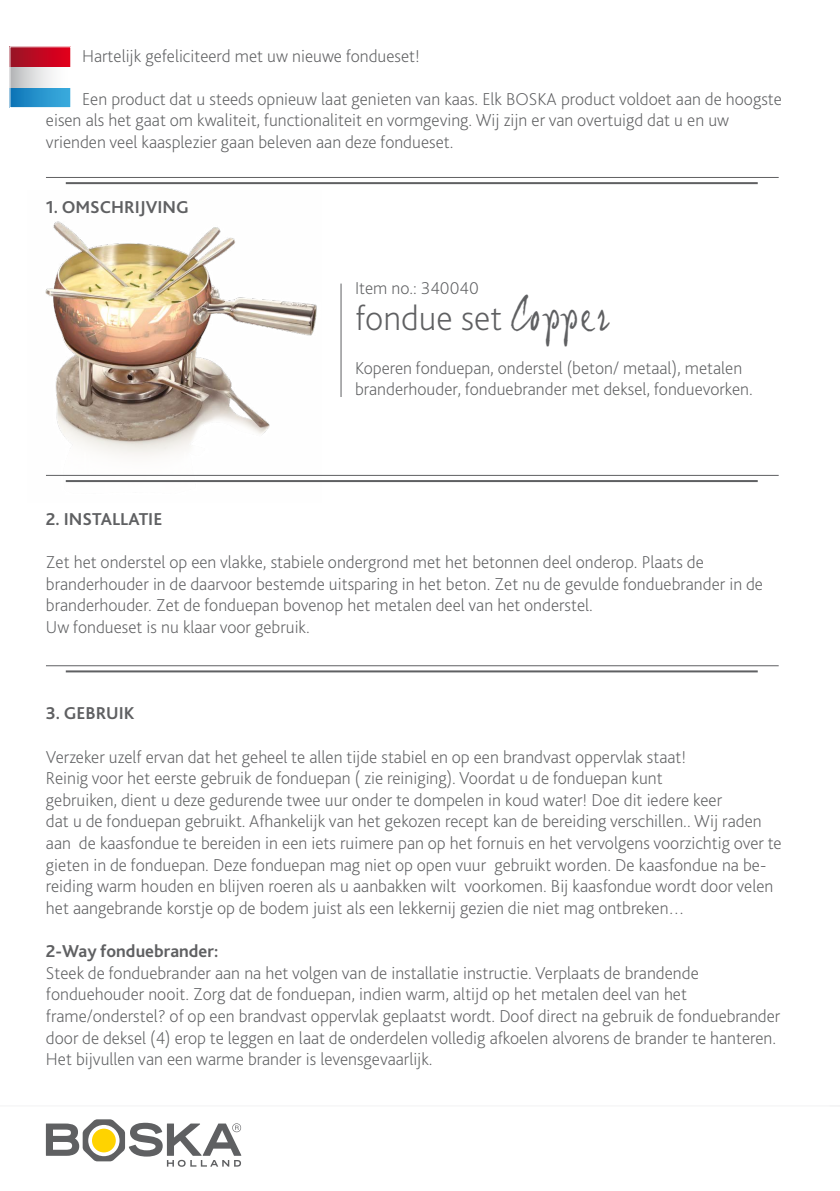
<style>
.page{position:relative;width:840px;height:1191px;background:#fff}
.page>*{position:absolute;margin:0;border:0;box-sizing:border-box;transform-origin:0 0}
.t1{font:200 36px "Bliss 2";color:#5f6062}
.t2{font:200 18px/21.6px "Bliss 2";color:#5f6062}
.t3{font:700 18px "Bliss 2";color:#5f6062}
.s1{font-family:"Joe Hand 2";font-weight:400;font-size:42px}
</style>
<div class="page">
<svg style="left:46px;top:1119px;width:195px;height:47px"></svg>
<div style="left:92px;top:1128px;width:24px;height:24px;background:#ffd300;border-radius:50%"></div>
<hr style="left:0;top:1105px;width:839px;height:1px;background:#f2f2f3">
<img style="left:45px;top:221px;width:276px;height:262px">
<hr style="left:340px;top:283px;width:1px;height:114px;background:#5f6062">
<hr style="left:46px;top:177px;width:732px;height:1px;background:#5f6062">
<hr style="left:66px;top:182px;width:691px;height:2px;background:#5f6062">
<hr style="left:46px;top:665px;width:732px;height:1px;background:#5f6062">
<hr style="left:66px;top:670px;width:691px;height:2px;background:#5f6062">
<hr style="left:46px;top:475px;width:732px;height:1px;background:#5f6062">
<hr style="left:66px;top:480px;width:691px;height:2px;background:#5f6062">
<div style="left:10px;top:47px;width:61px;height:61px;background:linear-gradient(to right,#991426,#e6001b)"></div>
<div style="left:10px;top:87px;width:61px;height:21px;background:linear-gradient(to right,#0e76b8,#3eafe0)"></div>
<div style="left:10px;top:67px;width:61px;height:20px;background:linear-gradient(to right,#bcbdbf,#fff)"></div>
<div style="left:10px;top:47px;width:61px;height:61px;border:1px solid #fff"></div>
<p class="t2" style="left:82px;top:44px;width:339px">Hartelijk gefeliciteerd met uw nieuwe fondueset!</p>
<p class="t2" style="left:46px;top:88px;width:737px;text-indent:36px">Een product dat u steeds opnieuw laat genieten van kaas. Elk BOSKA product voldoet aan de hoogste eisen als het gaat om kwaliteit, functionaliteit en vormgeving. Wij zijn er van overtuigd dat u en uw vrienden veel kaasplezier gaan beleven aan deze fondueset.</p>
<p class="t3" style="left:46px;top:196px;width:144px">1. OMSCHRIJVING</p>
<p class="t2" style="left:355px;top:277px;width:125px">Item no.: 340040</p>
<h1 class="t1" style="left:355px;top:296px;width:256px">fondue set <span class="s1">Copper</span></h1>
<p class="t2" style="left:355px;top:356px;width:399px">Koperen fonduepan, onderstel (beton/ metaal), metalen branderhouder, fonduebrander met deksel, fonduevorken.</p>
<p class="t3" style="left:46px;top:508px;width:118px">2. INSTALLATIE</p>
<p class="t2" style="left:46px;top:551px;width:718px">Zet het onderstel op een vlakke, stabiele ondergrond met het betonnen deel onderop. Plaats de branderhouder in de daarvoor bestemde uitsparing in het beton. Zet nu de gevulde fonduebrander in de branderhouder. Zet de fonduepan bovenop het metalen deel van het onderstel.<br>Uw fondueset is nu klaar voor gebruik.</p>
<p class="t3" style="left:46px;top:702px;width:90px">3. GEBRUIK</p>
<p class="t2" style="left:46px;top:745px;width:736px">Verzeker uzelf ervan dat het geheel te allen tijde stabiel en op een brandvast oppervlak staat!<br>Reinig voor het eerste gebruik de fonduepan ( zie reiniging). Voordat u de fonduepan kunt<br>gebruiken, dient u deze gedurende twee uur onder te dompelen in koud water! Doe dit iedere keer<br>dat u de fonduepan gebruikt. Afhankelijk van het gekozen recept kan de bereiding verschillen.. Wij raden aan de kaasfondue te bereiden in een iets ruimere pan op het fornuis en het vervolgens voorzichtig over te gieten in de fonduepan. Deze fonduepan mag niet op open vuur gebruikt worden. De kaasfondue na be&shy;reiding warm houden en blijven roeren als u aanbakken wilt voorkomen. Bij kaasfondue wordt door velen het aangebrande korstje op de bodem juist als een lekkernij gezien die niet mag ontbreken…</p>
<p class="t3" style="left:46px;top:940px;width:174px">2-Way fonduebrander:</p>
<p class="t2" style="left:46px;top:961px;width:735px">Steek de fonduebrander aan na het volgen van de installatie instructie. Verplaats de brandende fonduehouder nooit. Zorg dat de fonduepan, indien warm, altijd op het metalen deel van het frame/onderstel? of op een brandvast oppervlak geplaatst wordt. Doof direct na gebruik de fonduebrander door de deksel (4) erop te leggen en laat de onderdelen volledig afkoelen alvorens de brander te hanteren.<br>Het bijvullen van een warme brander is levensgevaarlijk.</p>
</div>
